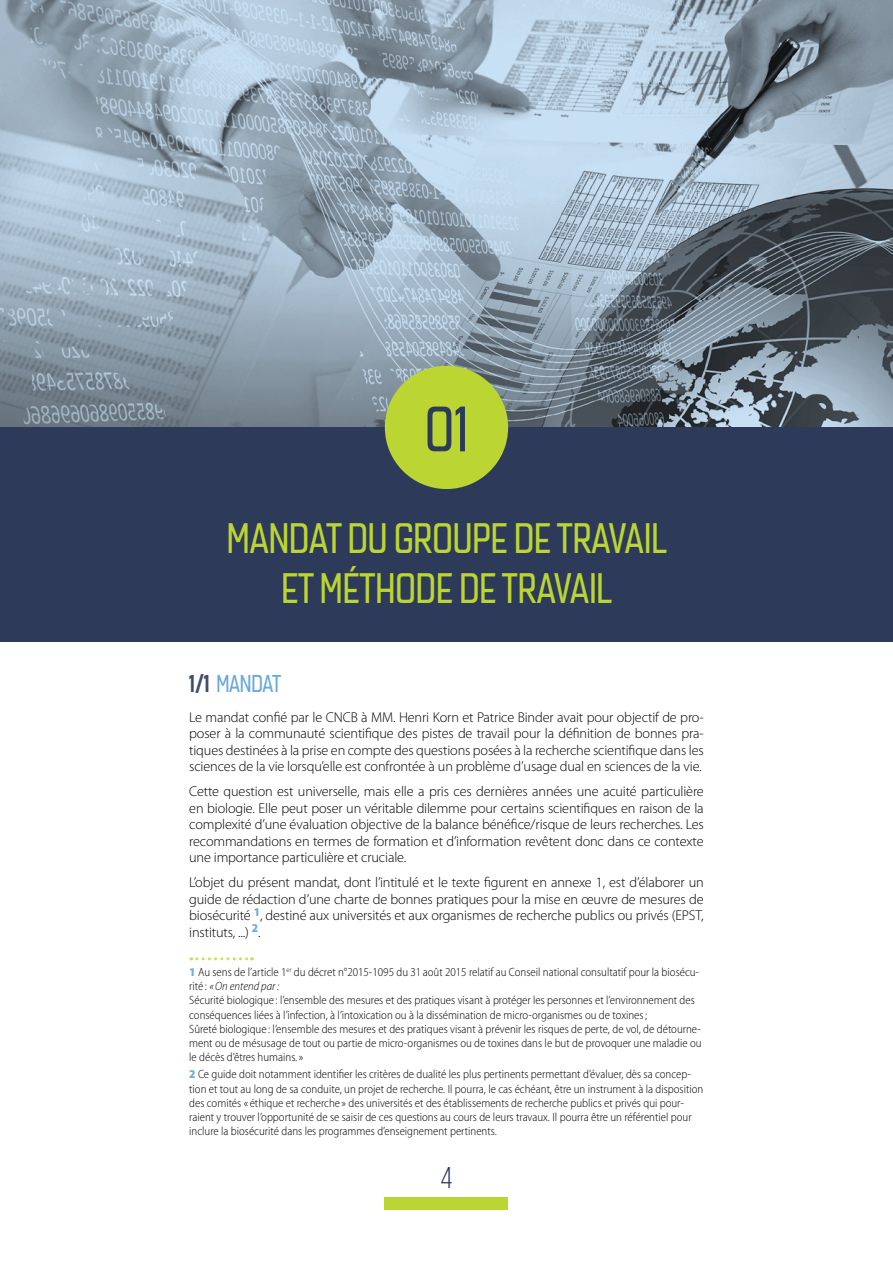
<style>
.page{position:relative;width:893px;height:1263px;background:#fff}
.page>*{position:absolute;margin:0;border:0;box-sizing:border-box;transform-origin:0 0}
.t1{font:63px "Quarca Con Reg";color:#2d3a5a}
.t2{font:42px/50.4px "Quarca Con Reg";color:#bbd632;text-align:center}
.t3{font:30px "Bebas Neue";color:#2d3a5a}
.t4{font:24px "Quarca Con Reg";letter-spacing:-.01em;color:#69a9db}
.t5{font:300 14.25px/16.5px "Myriad Pro";letter-spacing:-.01em;color:#000;text-align:justify}
.t6{font:300 semi-condensed 12px/14.2px "Myriad Pro";color:#000}
.s1{font-family:"Quarca Con Med";color:#424d6c}
.s2{font-weight:900;color:#72addd}
.s3{font-style:italic}
</style>
<div class="page">
<div style="left:385px;top:1197px;width:123px;height:13px;background:#bbd632"></div>
<svg style="left:191px;top:957px;width:61px;height:3px"></svg>
<svg style="left:0;top:0;width:893px;height:427px;background:#92a4b2"></svg>
<div style="left:0;top:427px;width:893px;height:215px;background:#2d3a5a"></div>
<div style="left:385px;top:366px;width:123px;height:123px;background:#bbd632;border-radius:50%"></div>
<h1 class="t1" style="left:424px;top:391px;width:46px">01</h1>
<h2 class="t2" style="left:227px;top:513px;width:442px">MANDAT DU GROUPE DE TRAVAIL<br>ET MÉTHODE DE TRAVAIL</h2>
<h3 class="t4" style="left:189px;top:669px;width:93px"><span class="s1">1/1</span> MANDAT</h3>
<p class="t5" style="left:189px;top:709px;width:516px">Le mandat confié par le CNCB à MM. Henri Korn et Patrice Binder avait pour objectif de pro&shy;poser à la communauté scientifique des pistes de travail pour la définition de bonnes pra&shy;tiques destinées à la prise en compte des questions posées à la recherche scientifique dans les sciences de la vie lorsqu’elle est confrontée à un problème d’usage dual en sciences de la vie.</p>
<p class="t5" style="left:189px;top:783px;width:516px">Cette question est universelle, mais elle a pris ces dernières années une acuité particulière en biologie. Elle peut poser un véritable dilemme pour certains scientifiques en raison de la complexité d’une évaluation objective de la balance bénéfice/risque de leurs recherches. Les recommandations en termes de formation et d’information revêtent donc dans ce contexte une importance particulière et cruciale.</p>
<p class="t5" style="left:189px;top:874px;width:516px">L’objet du présent mandat, dont l’intitulé et le texte figurent en annexe 1, est d’élaborer un guide de rédaction d’une charte de bonnes pratiques pour la mise en œuvre de mesures de biosécurité <sup>1</sup>, destiné aux universités et aux organismes de recherche publics ou privés (EPST, instituts, ...) <sup>2</sup>.</p>
<p class="t6" style="left:189px;top:965px;width:514px"><span class="s2">1</span> Au sens de l’article 1<sup>er</sup> du décret n°2015-1095 du 31 août 2015 relatif au Conseil national consultatif pour la biosécu&shy;rité : <span class="s3">«On entend par:<br></span>Sécurité biologique : l’ensemble des mesures et des pratiques visant à protéger les personnes et l’environnement des conséquences liées à l’infection, à l’intoxication ou à la dissémination de micro-organismes ou de toxines;<br>Sûreté biologique : l’ensemble des mesures et des pratiques visant à prévenir les risques de perte, de vol, de détourne&shy;ment ou de mésusage de tout ou partie de micro-organismes ou de toxines dans le but de provoquer une maladie ou le décès d’êtres humains.»</p>
<p class="t6" style="left:189px;top:1067px;width:516px"><span class="s2">2</span> Ce guide doit notamment identifier les critères de dualité les plus pertinents permettant d’évaluer, dès sa concep&shy;tion et tout au long de sa conduite, un projet de recherche. Il pourra, le cas échéant, être un instrument à la disposition des comités « éthique et recherche » des universités et des établissements de recherche publics et privés qui pour&shy;raient y trouver l’opportunité de se saisir de ces questions au cours de leurs travaux. Il pourra être un référentiel pour inclure la biosécurité dans les programmes d’enseignement pertinents.</p>
<h3 class="t3" style="left:440px;top:1161px;width:14px">4</h3>
</div>
